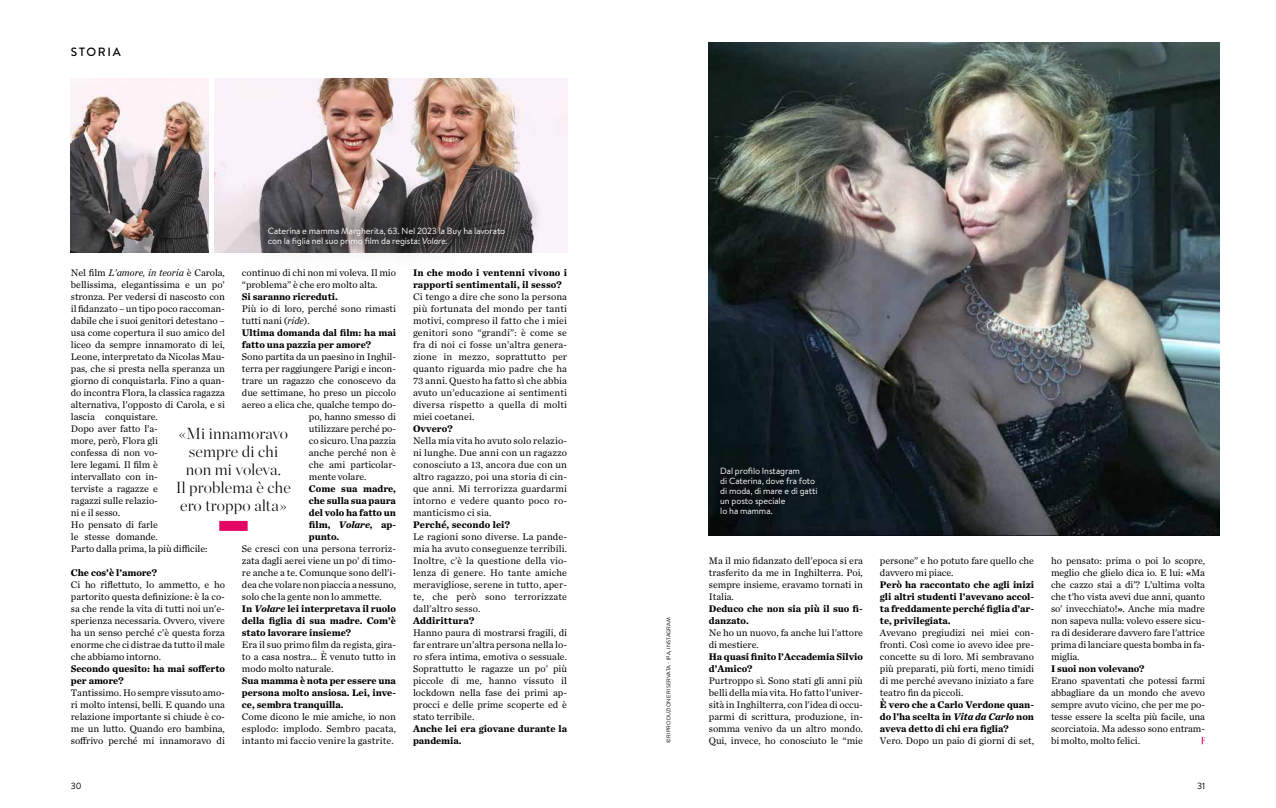
<style>
.page{position:relative;width:1276px;height:808px;background:#fff}
.page>*{position:absolute;margin:0;border:0;box-sizing:border-box;transform-origin:0 0}
.t1{font:200 16px/18px "Chronicle Display";letter-spacing:.01em;color:#000;text-align:center}
.t2{font:500 12px "Brandon Grotesque";letter-spacing:.14em;color:#000}
.t3{font:10px/12px "Chronicle Text G1";letter-spacing:-.005em;color:#000;text-align:justify}
.t4{font:700 10px/12px "Chronicle Text G1";letter-spacing:-.005em;color:#000}
.t5{font:9px/10px "Brandon Text";letter-spacing:-.01em;color:#fff}
.t6{font:9px "Brandon Text";color:#000}
.t7{font:5.5px "Brandon Grotesque";letter-spacing:.02em;color:#000}
.s1{font-style:italic}
.s2{font-weight:400}
.s3{font-weight:400;font-style:italic}
.s4{font-weight:700}
.s5{font-weight:700;font-style:italic}
</style>
<div class="page">
<img style="left:709px;top:42px;width:510px;height:494px">
<img style="left:71px;top:78px;width:137px;height:174px">
<img style="left:214px;top:78px;width:353px;height:174px">
<svg style="left:1201px;top:737px;width:4px;height:7px"></svg>
<div style="left:219px;top:521px;width:29px;height:10px;background:#e40765"></div>
<div style="left:697px;top:445px;width:141px;height:94px;background:#000;opacity:.75"></div>
<div style="left:246px;top:204px;width:279px;height:65px;background:#000;opacity:.75"></div>
<p class="t2" style="left:71px;top:43px;width:51px">STORIA</p>
<p class="t5" style="left:268px;top:226px;width:239px">Caterina e mamma Margherita, 63. Nel 2023 la Buy ha lavorato con la figlia nel suo primo film da regista: <span class="s1">Volare.</span></p>
<p class="t3" style="left:71px;top:266px;width:156px;text-align:left">Nel film <span class="s1">L’amore, in teoria</span> è Carola, bellissima, elegantissima e un po’ stronza. Per vedersi di nascosto con il fidanzato – un tipo poco raccoman&shy;dabile che i suoi genitori detestano – usa come copertura il suo amico del liceo da sempre innamorato di lei,<br>Leone, interpretato da Nicolas Mau&shy;pas, che si presta nella speranza un giorno di conquistarla. Fino a quan&shy;do incontra Flora, la classica ragazza alternativa, l’opposto di Carola, e si lascia conquistare.<br>Dopo aver fatto l’a-<br>more, però, Flora gli<br>confessa di non vo-<br>lere legami. Il film è<br>intervallato con in-<br>terviste a ragazze e<br>ragazzi sulle relazio-<br>ni e il sesso.<br>Ho pensato di farle<br>le stesse domande.<br>Parto dalla prima, la più difficile:</p>
<p class="t4" style="left:71px;top:566px;width:88px">Che cos’è l’amore?</p>
<p class="t3" style="left:71px;top:578px;width:156px">Ci ho riflettuto, lo ammetto, e ho partorito questa definizione: è la co&shy;sa che rende la vita di tutti noi un’e&shy;sperienza necessaria. Ovvero, vivere ha un senso perché c’è questa forza enorme che ci distrae da tutto il male che abbiamo intorno.</p>
<p class="t4" style="left:71px;top:662px;width:156px">Secondo quesito: ha mai sofferto per amore?</p>
<p class="t3" style="left:71px;top:686px;width:156px">Tantissimo. Ho sempre vissuto amo&shy;ri molto intensi, belli. E quando una relazione importante si chiude è co&shy;me un lutto. Quando ero bambina, soffrivo perché mi innamoravo di</p>
<p class="t3" style="left:242px;top:266px;width:156px">continuo di chi non mi voleva. Il mio “problema” è che ero molto alta.</p>
<p class="t4" style="left:242px;top:290px;width:97px">Si saranno ricreduti.</p>
<p class="t4" style="left:242px;top:302px;width:156px"><span class="s2">Più io di loro, perché sono rimasti tutti nani (</span><span class="s3">ride</span><span class="s2">).<br></span>Ultima domanda dal film: ha mai fatto una pazzia per amore?</p>
<p class="t3" style="left:242px;top:350px;width:156px">Sono partita da un paesino in Inghil-</p>
<p class="t3" style="left:242px;top:362px;width:156px">terra per raggiungere Parigi e incon-</p>
<p class="t3" style="left:242px;top:374px;width:156px">trare un ragazzo che conoscevo da</p>
<p class="t3" style="left:242px;top:386px;width:156px">due settimane, ho preso un piccolo</p>
<p class="t3" style="left:242px;top:398px;width:156px">aereo a elica che, qualche tempo do-</p>
<p class="t3" style="left:309px;top:410px;width:89px">po, hanno smesso di</p>
<p class="t3" style="left:309px;top:422px;width:89px">utilizzare perché po-</p>
<p class="t3" style="left:309px;top:434px;width:89px">co sicuro. Una pazzia</p>
<p class="t3" style="left:309px;top:446px;width:89px">anche perché non è</p>
<p class="t3" style="left:309px;top:458px;width:89px">che ami particolar-</p>
<p class="t3" style="left:309px;top:470px;width:59px">mente volare.</p>
<p class="t4" style="left:309px;top:482px;width:89px;text-align:justify">Come sua madre, che sulla sua paura del volo ha fatto un film, <span class="s1">Volare</span>, ap&shy;punto.</p>
<p class="t3" style="left:242px;top:542px;width:156px;text-align:left">Se cresci con una persona terroriz&shy;zata dagli aerei viene un po’ di timo&shy;re anche a te. Comunque sono dell’i&shy;dea che volare non piaccia a nessuno, solo che la gente non lo ammette.<br><span class="s4">In</span> <span class="s5">Volare</span> <span class="s4">lei interpretava il ruolo della figlia di sua madre. Com’è stato lavorare insieme?</span></p>
<p class="t3" style="left:242px;top:638px;width:156px">Era il suo primo film da regista, gira&shy;to a casa nostra... È venuto tutto in modo molto naturale.</p>
<p class="t4" style="left:242px;top:674px;width:156px;text-align:justify">Sua mamma è nota per essere una persona molto ansiosa. Lei, inve&shy;ce, sembra tranquilla.</p>
<p class="t3" style="left:242px;top:710px;width:156px">Come dicono le mie amiche, io non esplodo: implodo. Sembro pacata, intanto mi faccio venire la gastrite.</p>
<h1 class="t1" style="left:176px;top:423px;width:117px">«Mi innamoravo sempre di chi non mi voleva.<br>Il problema è che ero troppo alta»</h1>
<p class="t4" style="left:413px;top:266px;width:156px">In che modo i ventenni vivono i rapporti sentimentali, il sesso?</p>
<p class="t3" style="left:413px;top:290px;width:156px">Ci tengo a dire che sono la persona più fortunata del mondo per tanti motivi, compreso il fatto che i miei genitori sono “grandi”: è come se fra di noi ci fosse un’altra genera&shy;zione in mezzo, soprattutto per quanto riguarda mio padre che ha 73 anni. Questo ha fatto sì che abbia avuto un’educazione ai sentimenti diversa rispetto a quella di molti miei coetanei.</p>
<p class="t4" style="left:413px;top:422px;width:41px">Ovvero?</p>
<p class="t3" style="left:413px;top:434px;width:156px">Nella mia vita ho avuto solo relazio&shy;ni lunghe. Due anni con un ragazzo conosciuto a 13, ancora due con un altro ragazzo, poi una storia di cin&shy;que anni. Mi terrorizza guardarmi intorno e vedere quanto poco ro&shy;manticismo ci sia.</p>
<p class="t4" style="left:413px;top:518px;width:98px">Perché, secondo lei?</p>
<p class="t3" style="left:413px;top:530px;width:156px">Le ragioni sono diverse. La pande&shy;mia ha avuto conseguenze terribili.<br>Inoltre, c’è la questione della vio&shy;lenza di genere. Ho tante amiche meravigliose, serene in tutto, aper&shy;te, che però sono terrorizzate dall’altro sesso.</p>
<p class="t4" style="left:413px;top:614px;width:63px">Addirittura?</p>
<p class="t3" style="left:413px;top:626px;width:156px">Hanno paura di mostrarsi fragili, di far entrare un’altra persona nella lo&shy;ro sfera intima, emotiva o sessuale.<br>Soprattutto le ragazze un po’ più piccole di me, hanno vissuto il lockdown nella fase dei primi ap&shy;procci e delle prime scoperte ed è stato terribile.</p>
<p class="t4" style="left:413px;top:722px;width:156px">Anche lei era giovane durante la pandemia.</p>
<p class="t7" style="left:665px;top:743px;width:128px;rotate:-90deg">© RIPRODUZIONE RISERVATA - IPA, INSTAGRAM</p>
<p class="t5" style="left:720px;top:466px;width:99px">Dal profilo Instagram<br>di Caterina, dove fra foto di moda, di mare e di gatti un posto speciale<br>lo ha mamma.</p>
<p class="t3" style="left:709px;top:554px;width:156px">Ma il mio fidanzato dell’epoca si era trasferito da me in Inghilterra. Poi, sempre insieme, eravamo tornati in Italia.</p>
<p class="t4" style="left:709px;top:602px;width:155px">Deduco che non sia più il suo fi&shy;danzato.</p>
<p class="t3" style="left:709px;top:626px;width:155px">Ne ho un nuovo, fa anche lui l’attore di mestiere.</p>
<p class="t4" style="left:709px;top:650px;width:156px">Ha quasi finito l’Accademia Silvio d’Amico?</p>
<p class="t3" style="left:709px;top:674px;width:156px">Purtroppo sì. Sono stati gli anni più belli della mia vita. Ho fatto l’univer&shy;sità in Inghilterra, con l’idea di occu&shy;parmi di scrittura, produzione, in&shy;somma venivo da un altro mondo.<br>Qui, invece, ho conosciuto le “mie</p>
<p class="t3" style="left:880px;top:554px;width:155px">persone” e ho potuto fare quello che davvero mi piace.</p>
<p class="t4" style="left:880px;top:578px;width:156px;text-align:justify">Però ha raccontato che agli inizi gli altri studenti l’avevano accol&shy;ta freddamente perché figlia d’ar&shy;te, privilegiata.</p>
<p class="t3" style="left:880px;top:626px;width:156px">Avevano pregiudizi nei miei con&shy;fronti. Così come io avevo idee pre&shy;concette su di loro. Mi sembravano più preparati, più forti, meno timidi di me perché avevano iniziato a fare teatro fin da piccoli.</p>
<p class="t4" style="left:880px;top:698px;width:156px;text-align:justify">È vero che a Carlo Verdone quan&shy;do l’ha scelta in <span class="s1">Vita da Carlo</span> non aveva detto di chi era figlia?</p>
<p class="t3" style="left:880px;top:734px;width:155px">Vero. Dopo un paio di giorni di set,</p>
<p class="t3" style="left:1051px;top:554px;width:156px">ho pensato: prima o poi lo scopre, meglio che glielo dica io. E lui: <span class="s4">«</span>Ma che cazzo stai a di’? L’ultima volta che t’ho vista avevi due anni, quanto so’ invecchiato!<span class="s4">»</span>. Anche mia madre non sapeva nulla: volevo essere sicu&shy;ra di desiderare davvero fare l’attrice prima di lanciare questa bomba in fa&shy;miglia.</p>
<p class="t4" style="left:1051px;top:662px;width:95px">I suoi non volevano?</p>
<p class="t3" style="left:1051px;top:674px;width:156px">Erano spaventati che potessi farmi abbagliare da un mondo che avevo sempre avuto vicino, che per me po&shy;tesse essere la scelta più facile, una scorciatoia. Ma adesso sono entram&shy;bi molto, molto felici.</p>
<p class="t6" style="left:71px;top:780px;width:12px">30</p>
<p class="t6" style="left:1197px;top:780px;width:10px">31</p>
</div>
